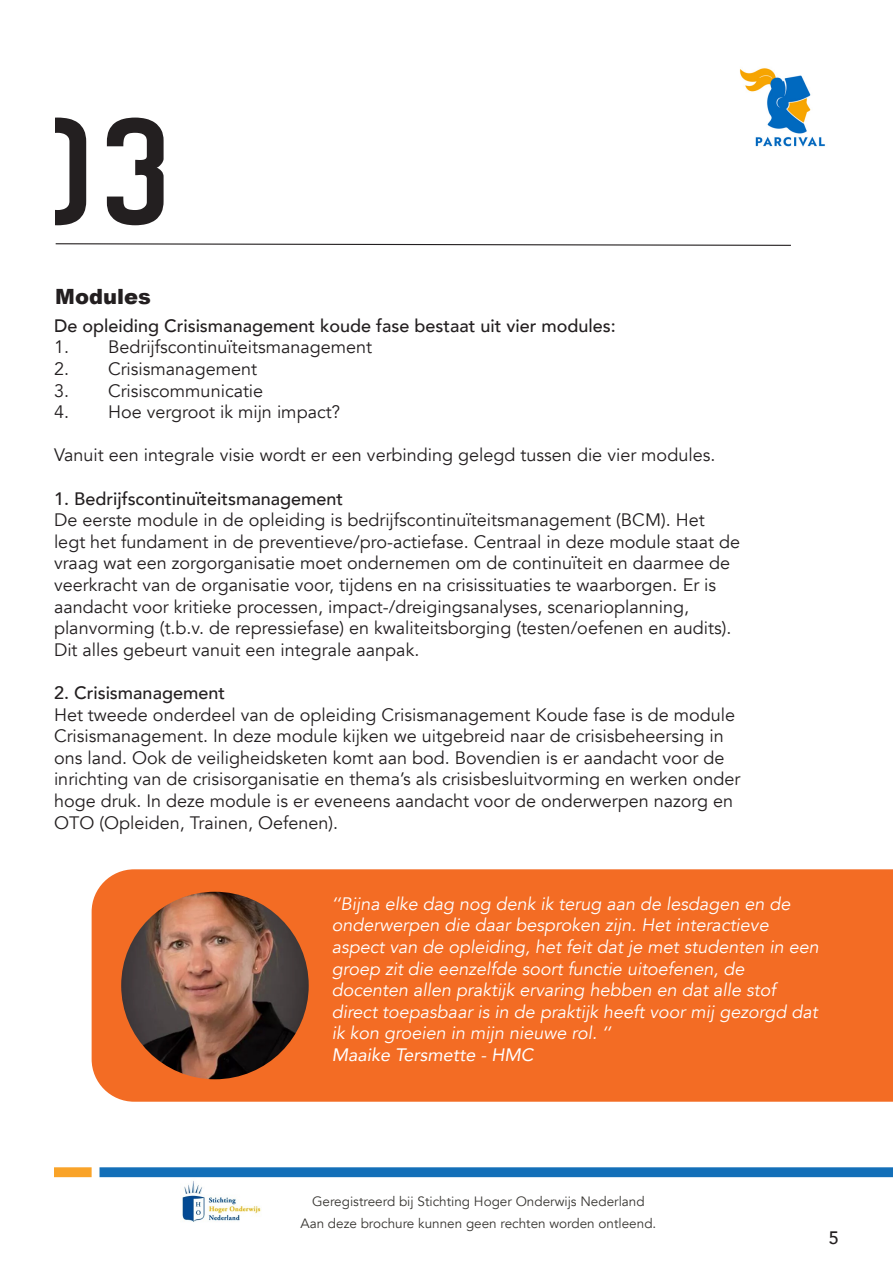
<style>
.page{position:relative;width:893px;height:1263px;background:#fff}
.page>*{position:absolute;margin:0;border:0;box-sizing:border-box;transform-origin:0 0}
.t1{font:135px "BP12 22";color:#231f20}
.t2{font:900 21px "Arial";color:#231f20}
.t3{font:18px/21.6px "Avenir";color:#231f20}
.t4{font:italic 18px/21.6px "Avenir";color:#fff}
.t5{font:500 18px "Avenir";color:#231f20}
.t6{font:italic 18px "Avenir";color:#fff}
.t7{font:13.5px/21.6px "Avenir";color:#393733;text-align:center}
</style>
<div class="page">
<div style="left:54px;top:1167px;width:38px;height:10px;background:#f9a328;border:2px solid #f9a328"></div>
<div style="left:99px;top:1167px;width:794px;height:10px;background:#136fb8;border:2px solid #136fb8"></div>
<img style="left:739px;top:68px;width:86px;height:79px">
<img style="left:182px;top:1180px;width:79px;height:42px">
<svg style="left:55px;top:243px;width:736px;height:3px"></svg>
<div style="left:92px;top:869px;width:801px;height:233px;background:#f36c24"></div>
<img style="left:121px;top:892px;width:188px;height:187px;border-radius:94px">
<p class="t1" style="left:26px;top:102px;width:143px">03</p>
<p class="t2" style="left:55px;top:281px;width:97px">Modules</p>
<p class="t5" style="left:54px;top:310px;width:563px">De opleiding Crisismanagement koude fase bestaat uit vier modules:</p>
<p class="t3" style="left:54px;top:337px;width:320px">1. Bedrijfscontinuïteitsmanagement</p>
<p class="t3" style="left:54px;top:358px;width:204px">2. Crisismanagement</p>
<p class="t3" style="left:54px;top:380px;width:211px">3. Crisiscommunicatie</p>
<p class="t3" style="left:54px;top:401px;width:288px">4. Hoe vergroot ik mijn impact?</p>
<p class="t3" style="left:54px;top:445px;width:663px">Vanuit een integrale visie wordt er een verbinding gelegd tussen die vier modules.</p>
<p class="t5" style="left:54px;top:483px;width:291px">1. Bedrijfscontinuïteitsmanagement</p>
<p class="t3" style="left:54px;top:509px;width:687px">De eerste module in de opleiding is bedrijfscontinuïteitsmanagement (BCM). Het legt het fundament in de preventieve/pro-actiefase. Centraal in deze module staat de vraag wat een zorgorganisatie moet ondernemen om de continuïteit en daarmee de veerkracht van de organisatie voor, tijdens en na crisissituaties te waarborgen. Er is aandacht voor kritieke processen, impact-/dreigingsanalyses, scenarioplanning,</p>
<p class="t3" style="left:54px;top:617px;width:679px">planvorming (t.b.v. de repressiefase) en kwaliteitsborging (testen/oefenen en audits).<br>Dit alles gebeurt vanuit een integrale aanpak.</p>
<p class="t5" style="left:54px;top:677px;width:173px">2. Crisismanagement</p>
<p class="t3" style="left:54px;top:704px;width:688px">Het tweede onderdeel van de opleiding Crisismanagement Koude fase is de module Crisismanagement. In deze module kijken we uitgebreid naar de crisisbeheersing in ons land. Ook de veiligheidsketen komt aan bod. Bovendien is er aandacht voor de inrichting van de crisisorganisatie en thema’s als crisisbesluitvorming en werken onder hoge druk. In deze module is er eveneens aandacht voor de onderwerpen nazorg en OTO (Opleiden, Trainen, Oefenen).</p>
<p class="t4" style="left:332px;top:893px;width:460px">‘‘Bijna elke dag nog denk ik terug aan de lesdagen en de onderwerpen die daar besproken zijn. Het interactieve</p>
<p class="t4" style="left:332px;top:936px;width:488px">aspect van de opleiding, het feit dat je met studenten in een groep zit die eenzelfde soort functie uitoefenen, de</p>
<p class="t4" style="left:332px;top:979px;width:445px">docenten allen praktijk ervaring hebben en dat alle stof</p>
<p class="t4" style="left:332px;top:1001px;width:488px">direct toepasbaar is in de praktijk heeft voor mij gezorgd dat ik kon groeien in mijn nieuwe rol. ‘‘</p>
<p class="t6" style="left:332px;top:1044px;width:203px">Maaike Tersmette - HMC</p>
<p class="t7" style="left:300px;top:1191px;width:357px">Geregistreerd bij Stichting Hoger Onderwijs Nederland<br>Aan deze brochure kunnen geen rechten worden ontleend.</p>
<p class="t5" style="left:829px;top:1222px;width:12px">5</p>
</div>
